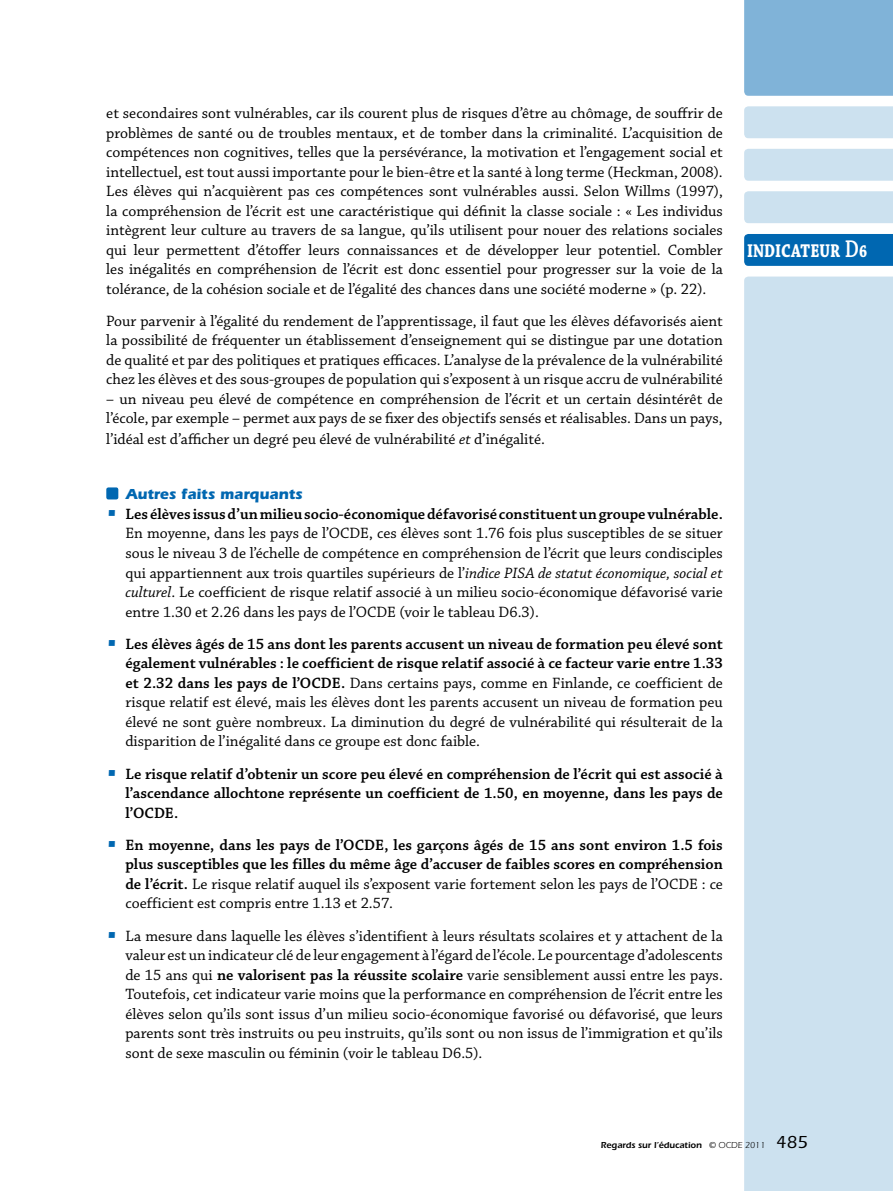
<style>
.page{position:relative;width:893px;height:1191px;background:#fff}
.page>*{position:absolute;margin:0;border:0;box-sizing:border-box;transform-origin:0 0}
.t1{font:700 19.5px "Chaparral Pro";color:#fff;scale:.8 1}
.t2{font:15.75px/19.5px "Chaparral Pro";color:#000;text-align:justify}
.t3{font:600 15.75px/19.5px "Chaparral Pro";color:#000;text-align:justify}
.t4{font:700 15px "Itc Eras";color:#0067b1}
.t5{font:600 9px "Itc Eras";color:#000}
.s1{font-style:italic}
.s2{font-family:"Itc Eras";font-weight:600;font-size:18px;color:#0067b1}
.s3{font-weight:600}
.s4{font-family:"Itc Eras";font-size:18px;color:#0067b1}
.s5{font-weight:400}
.s6{font-weight:600;font-size:25.5px}
.s7{font-size:18px}
.s8{font-weight:500;font-size:18px}
</style>
<div class="page">
<div style="left:744px;top:106px;width:149px;height:32px;background:#cce1ef"></div>
<div style="left:744px;top:149px;width:149px;height:32px;background:#cce1ef"></div>
<div style="left:744px;top:191px;width:149px;height:32px;background:#cce1ef"></div>
<div style="left:744px;top:234px;width:149px;height:32px;background:#0067b1"></div>
<div style="left:744px;top:276px;width:149px;height:915px;background:#cce1ef"></div>
<div style="left:744px;top:0;width:149px;height:96px;background:#80b3d8"></div>
<div style="left:106px;top:487px;width:12px;height:12px;background:#0067b1;border-radius:2px"></div>
<p class="t2" style="left:106px;top:104px;width:618px">et secondaires sont vulnérables, car ils courent plus de risques d’être au chômage, de souffrir de problèmes de santé ou de troubles mentaux, et de tomber dans la criminalité. L’acquisition de compétences non cognitives, telles que la persévérance, la motivation et l’engagement social et intellectuel, est tout aussi importante pour le bien-être et la santé à long terme (Heckman, 2008).<br>Les élèves qui n’acquièrent pas ces compétences sont vulnérables aussi. Selon Willms (1997), la compréhension de l’écrit est une caractéristique qui définit la classe sociale : « Les individus intègrent leur culture au travers de sa langue, qu’ils utilisent pour nouer des relations sociales qui leur permettent d’étoffer leurs connaissances et de développer leur potentiel. Combler les inégalités en compréhension de l’écrit est donc essentiel pour progresser sur la voie de la tolérance, de la cohésion sociale et de l’égalité des chances dans une société moderne » (p. 22).</p>
<p class="t2" style="left:106px;top:312px;width:618px">Pour parvenir à l’égalité du rendement de l’apprentissage, il faut que les élèves défavorisés aient la possibilité de fréquenter un établissement d’enseignement qui se distingue par une dotation de qualité et par des politiques et pratiques efficaces. L’analyse de la prévalence de la vulnérabilité chez les élèves et des sous-groupes de population qui s’exposent à un risque accru de vulnérabilité</p>
<p class="t2" style="left:106px;top:390px;width:618px">– un niveau peu élevé de compétence en compréhension de l’écrit et un certain désintérêt de l’école, par exemple – permet aux pays de se fixer des objectifs sensés et réalisables. Dans un pays,</p>
<p class="t2" style="left:106px;top:430px;width:440px">l’idéal est d’afficher un degré peu élevé de vulnérabilité <span class="s1">et</span> d’inégalité.</p>
<p class="t4" style="left:118px;top:486px;width:186px">Autres faits marquants</p>
<p class="t2" style="left:125px;top:505px;width:599px;text-indent:-19px"><span class="s2">•</span> <span class="s3">Les élèves issus d’un milieu socio-économique défavorisé constituent un groupe vulnérable.<br></span>En moyenne, dans les pays de l’OCDE, ces élèves sont 1.76 fois plus susceptibles de se situer sous le niveau 3 de l’échelle de compétence en compréhension de l’écrit que leurs condisciples qui appartiennent aux trois quartiles supérieurs de l’<span class="s1">indice PISA de statut économique, social et culturel</span>. Le coefficient de risque relatif associé à un milieu socio-économique défavorisé varie entre 1.30 et 2.26 dans les pays de l’OCDE (voir le tableau D6.3).</p>
<p class="t2" style="left:125px;top:634px;width:599px;text-indent:-19px"><span class="s2">•</span> <span class="s3">Les élèves âgés de 15 ans dont les parents accusent un niveau de formation peu élevé sont également vulnérables : le coefficient de risque relatif associé à ce facteur varie entre 1.33 et 2.32 dans les pays de l’OCDE.</span> Dans certains pays, comme en Finlande, ce coefficient de risque relatif est élevé, mais les élèves dont les parents accusent un niveau de formation peu élevé ne sont guère nombreux. La diminution du degré de vulnérabilité qui résulterait de la disparition de l’inégalité dans ce groupe est donc faible.</p>
<p class="t3" style="left:125px;top:764px;width:599px;text-indent:-19px"><span class="s4">•</span> Le risque relatif d’obtenir un score peu élevé en compréhension de l’écrit qui est associé à l’ascendance allochtone représente un coefficient de 1.50, en moyenne, dans les pays de l’OCDE.</p>
<p class="t3" style="left:125px;top:835px;width:599px;text-indent:-19px"><span class="s4">•</span> En moyenne, dans les pays de l’OCDE, les garçons âgés de 15 ans sont environ 1.5 fois plus susceptibles que les filles du même âge d’accuser de faibles scores en compréhension de l’écrit. <span class="s5">Le risque relatif auquel ils s’exposent varie fortement selon les pays de l’OCDE : ce coefficient est compris entre 1.13 et 2.57.</span></p>
<p class="t2" style="left:125px;top:926px;width:599px;text-indent:-19px"><span class="s2">•</span> La mesure dans laquelle les élèves s’identifient à leurs résultats scolaires et y attachent de la valeur est un indicateur clé de leur engagement à l’égard de l’école. Le pourcentage d’adolescents de 15 ans qui <span class="s3">ne valorisent pas la réussite scolaire</span> varie sensiblement aussi entre les pays.<br>Toutefois, cet indicateur varie moins que la performance en compréhension de l’écrit entre les élèves selon qu’ils sont issus d’un milieu socio-économique favorisé ou défavorisé, que leurs parents sont très instruits ou peu instruits, qu’ils sont ou non issus de l’immigration et qu’ils sont de sexe masculin ou féminin (voir le tableau D6.5).</p>
<p class="t1" style="left:747px;top:239px;width:151px">INDICATEUR <span class="s6">D</span><span class="s7">6</span></p>
<p class="t5" style="left:601px;top:1140px;width:209px">Regards sur l’éducation <span class="s5">© OCDE 2011</span> <span class="s8">485</span></p>
</div>
